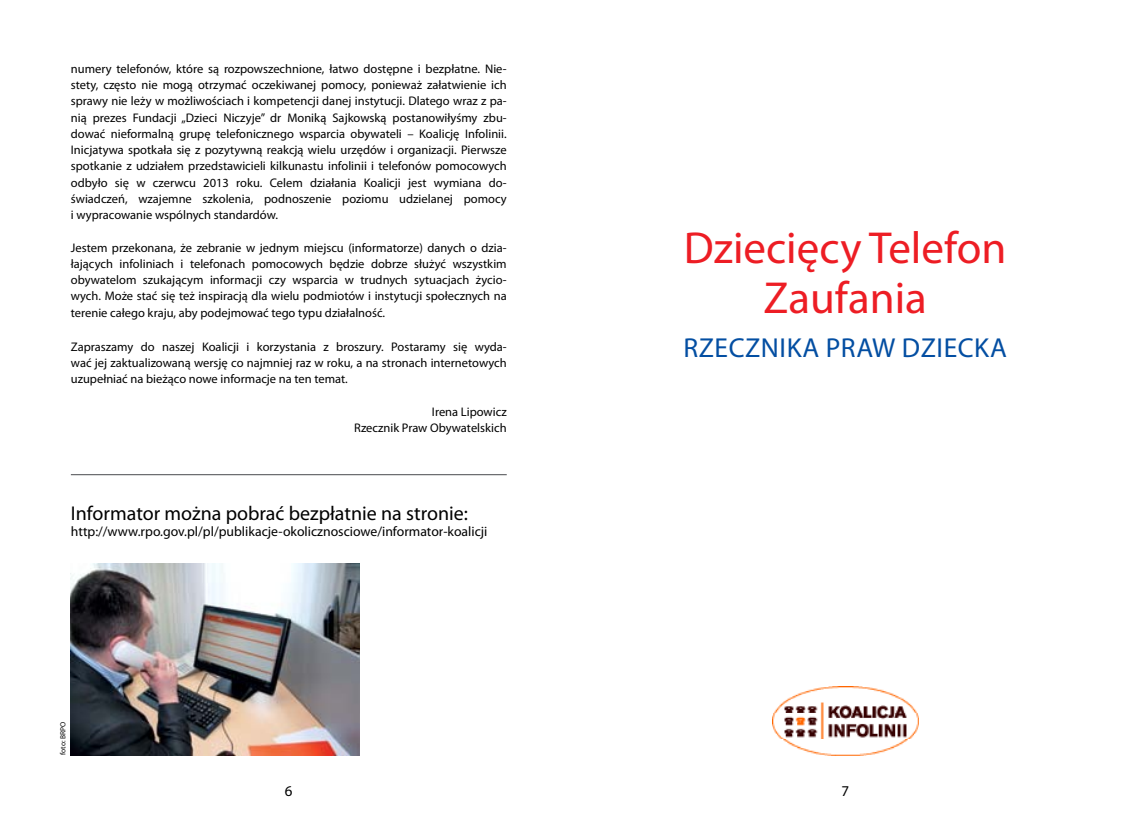
<style>
.page{position:relative;width:1134px;height:833px;background:#fff}
.page>*{position:absolute;margin:0;border:0;box-sizing:border-box;transform-origin:0 0}
.t1{font:45px/50px "Myriad Pro";color:#ed1d24;text-align:center}
.t2{font:27.5px "Myriad Pro";letter-spacing:.02em;color:#034ea2}
.t3{font:20px "Myriad Pro";color:#000}
.t4{font:15px "Myriad Pro";color:#000}
.t5{font:13.75px "Myriad Pro";color:#000}
.t6{font:12.5px/16.2px "Myriad Pro";color:#000;text-align:justify}
.t7{font:7.5px "Myriad Pro";color:#000}
</style>
<div class="page">
<img style="left:71px;top:563px;width:288px;height:192px">
<hr style="left:71px;top:474px;width:436px;height:1px;background:#6d6e71">
<img style="left:772px;top:687px;width:146px;height:68px">
<p class="t6" style="left:71px;top:60px;width:437px">numery telefonów, które są rozpowszechnione, łatwo dostępne i bezpłatne. N ie&shy;stety, często nie mogą otrzymać oczekiwanej pomocy, ponieważ załatwienie ich sprawy nie leży w możliwościach i kompetencji danej instytucji. Dlatego wraz z pa&shy;nią prezes Fundacji „Dzieci N iczyje” dr Moniką Sajkowską postanowiłyśmy zbu&shy;dować nieformalną grupę telefonicznego wsparcia obywateli – Koalicję Infolinii.<br>Inicjatywa spotkała się z pozytywną reakcją wielu urzędów i organizacji. Pierwsze spotkanie z udziałem przedstawicieli kilkunastu infolinii i telefonów pomocowych odbyło się w czerwcu 2013 roku. Celem działania Koalicji jest wymiana do&shy;świadczeń, wzajemne szkolenia, podnoszenie poziomu udzielanej pomocy i wypracowanie wspólnych standardów.</p>
<p class="t6" style="left:71px;top:239px;width:437px">Jestem przekonana, że zebranie w jednym miejscu (informatorze) danych o dzia&shy;łających infoliniach i telefonach pomocowych będzie dobrze służyć wszystkim obywatelom szukającym informacji czy wsparcia w trudnych sytuacjach życio&shy;wych. Może stać się też inspiracją dla wielu podmiotów i instytucji społecznych na terenie całego kraju, aby podejmować tego typu działalność.</p>
<p class="t6" style="left:71px;top:338px;width:437px">Zapraszamy do naszej Koalicji i korzystania z broszury. Postaramy się wyda&shy;wać jej zaktualizowaną wersję co najmniej raz w roku, a na stronach internetowych uzupełniać na bieżąco nowe informacje na ten temat.</p>
<p class="t6" style="left:354px;top:403px;width:154px;text-align:right">Irena Lipowicz<br>Rzecznik Praw Obywatelskich</p>
<h3 class="t3" style="left:71px;top:500px;width:399px">Informator można pobrać bezpłatnie na stronie:</h3>
<p class="t5" style="left:71px;top:523px;width:418px">http://www.rpo.gov.pl/pl/publikacje-okolicznosciowe/informator-koalicji</p>
<p class="t7" style="left:58px;top:755px;width:34px;rotate:-90deg">foto: BRPO</p>
<h1 class="t1" style="left:684px;top:222px;width:324px">Dziecięcy Telefon<br>Zaufania</h1>
<h2 class="t2" style="left:683px;top:330px;width:307px">Rzecznika Praw Dzi ecka</h2>
<p class="t4" style="left:285px;top:782px;width:9px">6</p>
<p class="t4" style="left:841px;top:782px;width:9px">7</p>
</div>
